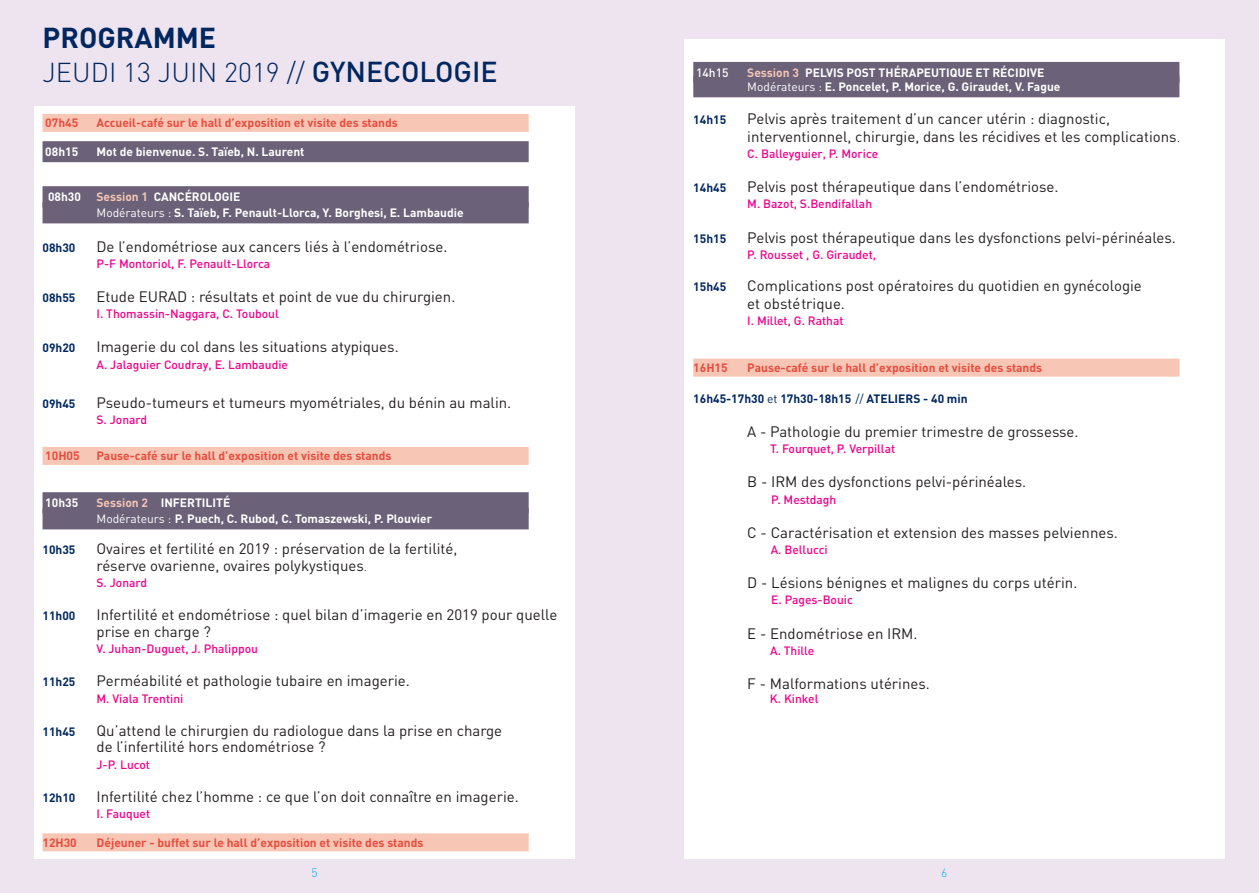
<style>
.page{position:relative;width:1259px;height:893px;background:#eee4f0}
.page>*{position:absolute;margin:0;border:0;box-sizing:border-box;transform-origin:0 0}
.t1{font:700 28.5px "DIN";color:#00275f}
.t2{font:300 27px "DIN";color:#00275f}
.Style_de_paragraphe{font:15px/16.5px "DIN";color:#231f20}
.t3{font:500 12px "DIN";color:#ed028c}
.Style_de_paragraphe-2{font:700 12px "DIN";color:#fff}
.Style_de_paragraphe-3{font:700 12px "DIN";color:#e54d3f}
.Style_de_paragraphe-4{font:700 12px "DIN";color:#00275f}
.Style_de_paragraphe-5{font:500 12px "DIN";color:#fff}
.t4{font:300 12px "DIN";color:#00aeef}
.s1{font-weight:500;font-size:28.5px}
.s2{color:#f7c6b5}
.s3{font-weight:400}
.s4{font-weight:300;font-size:13.5px}
</style>
<div class="page">
<div style="left:34px;top:106px;width:540px;height:753px;background:#fff"></div>
<div style="left:685px;top:39px;width:540px;height:820px;background:#fff"></div>
<div style="left:43px;top:114px;width:486px;height:18px;background:#f7c6b5"></div>
<div style="left:43px;top:141px;width:486px;height:21px;background:#6b6178"></div>
<div style="left:43px;top:186px;width:486px;height:21px;background:#6b6178"></div>
<div style="left:43px;top:202px;width:486px;height:21px;background:#6b6178"></div>
<div style="left:43px;top:447px;width:486px;height:18px;background:#f7c6b5"></div>
<div style="left:43px;top:492px;width:486px;height:21px;background:#6b6178"></div>
<div style="left:43px;top:508px;width:486px;height:21px;background:#6b6178"></div>
<div style="left:43px;top:833px;width:486px;height:18px;background:#f7c6b5"></div>
<div style="left:693px;top:62px;width:486px;height:21px;background:#6b6178"></div>
<div style="left:693px;top:76px;width:486px;height:21px;background:#6b6178"></div>
<div style="left:693px;top:359px;width:486px;height:18px;background:#f7c6b5"></div>
<p class="t1" style="left:43px;top:19px;width:175px">PROGRAMME</p>
<p class="t2" style="left:43px;top:56px;width:456px">JEUDI 13 JUIN 2019 // <span class="s1">GYNECOLOGIE</span></p>
<p class="Style_de_paragraphe-3" style="left:45px;top:115px;width:34px">07h45</p>
<p class="Style_de_paragraphe-3" style="left:97px;top:115px;width:303px">Accueil-café sur le hall d’exposition et visite des stands</p>
<p class="Style_de_paragraphe-2" style="left:45px;top:144px;width:34px">08h15</p>
<p class="Style_de_paragraphe-2" style="left:97px;top:144px;width:209px">Mot de bienvenue. S. Taïeb, N. Laurent</p>
<p class="Style_de_paragraphe-2" style="left:48px;top:189px;width:34px">08h30</p>
<p class="Style_de_paragraphe-2" style="left:97px;top:189px;width:145px"><span class="s2">Session 1</span> CANCÉROLOGIE</p>
<p class="Style_de_paragraphe-2" style="left:97px;top:205px;width:368px"><span class="s3">Modérateurs :</span> S. Taïeb, F. Penault-Llorca, Y. Borghesi, E. Lambaudie</p>
<p class="Style_de_paragraphe-4" style="left:43px;top:239px;width:34px">08h30</p>
<p class="Style_de_paragraphe" style="left:97px;top:238px;width:352px">De l’endométriose aux cancers liés à l’endométriose.</p>
<p class="t3" style="left:97px;top:256px;width:175px">P-F Montoriol, F. Penault-Llorca</p>
<p class="Style_de_paragraphe-4" style="left:43px;top:290px;width:34px">08h55</p>
<p class="Style_de_paragraphe" style="left:97px;top:288px;width:360px">Etude EURAD : résultats et point de vue du chirurgien.</p>
<p class="t3" style="left:97px;top:306px;width:184px">I. Thomassin-Naggara, C. Touboul</p>
<p class="Style_de_paragraphe-4" style="left:43px;top:340px;width:34px">09h20</p>
<p class="Style_de_paragraphe" style="left:97px;top:338px;width:304px">Imagerie du col dans les situations atypiques.</p>
<p class="t3" style="left:97px;top:357px;width:193px">A. Jalaguier Coudray, E. Lambaudie</p>
<p class="Style_de_paragraphe-4" style="left:43px;top:396px;width:34px">09h45</p>
<p class="Style_de_paragraphe" style="left:97px;top:394px;width:416px">Pseudo-tumeurs et tumeurs myométriales, du bénin au malin.</p>
<p class="t3" style="left:97px;top:412px;width:52px">S. Jonard</p>
<p class="Style_de_paragraphe-3" style="left:45px;top:448px;width:36px">10H05</p>
<p class="Style_de_paragraphe-3" style="left:97px;top:448px;width:296px">Pause-café sur le hall d’exposition et visite des stands</p>
<p class="Style_de_paragraphe-2" style="left:45px;top:495px;width:34px">10h35</p>
<p class="Style_de_paragraphe-2" style="left:97px;top:495px;width:135px"><span class="s2">Session 2</span> INFERTILITÉ</p>
<p class="Style_de_paragraphe-2" style="left:97px;top:511px;width:337px"><span class="s3">Modérateurs :</span> P. Puech, C. Rubod, C. Tomaszewski, P. Plouvier</p>
<p class="Style_de_paragraphe-4" style="left:43px;top:542px;width:34px">10h35</p>
<p class="Style_de_paragraphe" style="left:97px;top:540px;width:362px">Ovaires et fertilité en 2019 : préservation de la fertilité, réserve ovarienne, ovaires polykystiques<span class="s4">.</span></p>
<p class="t3" style="left:97px;top:575px;width:52px">S. Jonard</p>
<p class="Style_de_paragraphe-4" style="left:43px;top:608px;width:34px">11h00</p>
<p class="Style_de_paragraphe" style="left:97px;top:606px;width:462px">Infertilité et endométriose : quel bilan d’imagerie en 2019 pour quelle prise en charge ?</p>
<p class="t3" style="left:97px;top:641px;width:163px">V. Juhan-Duguet, J. Phalippou</p>
<p class="Style_de_paragraphe-4" style="left:43px;top:674px;width:34px">11h25</p>
<p class="Style_de_paragraphe" style="left:97px;top:672px;width:315px">Perméabilité et pathologie tubaire en imagerie.</p>
<p class="t3" style="left:97px;top:691px;width:88px">M. Viala Trentini</p>
<p class="Style_de_paragraphe-4" style="left:43px;top:724px;width:34px">11h45</p>
<p class="Style_de_paragraphe" style="left:97px;top:722px;width:407px">Qu’attend le chirurgien du radiologue dans la prise en charge de l’infertilité hors endométriose ?</p>
<p class="t3" style="left:97px;top:757px;width:55px">J-P. Lucot</p>
<p class="Style_de_paragraphe-4" style="left:43px;top:790px;width:34px">12h10</p>
<p class="Style_de_paragraphe" style="left:97px;top:788px;width:424px">Infertilité chez l’homme : ce que l’on doit connaître en imagerie.</p>
<p class="t3" style="left:97px;top:806px;width:55px">I. Fauquet</p>
<p class="Style_de_paragraphe-3" style="left:43px;top:835px;width:36px">12H30</p>
<p class="Style_de_paragraphe-3" style="left:97px;top:835px;width:328px">Déjeuner - buffet sur le hall d’exposition et visite des stands</p>
<p class="Style_de_paragraphe-5" style="left:696px;top:65px;width:34px">14h15</p>
<p class="Style_de_paragraphe-2" style="left:747px;top:65px;width:299px"><span class="s2">Session 3</span> PELVIS POST THÉRAPEUTIQUE ET RÉCIDIVE</p>
<p class="Style_de_paragraphe-2" style="left:747px;top:79px;width:315px"><span class="s3">Modérateurs :</span> E. Poncelet, P. Morice, G. Giraudet, V. Fague</p>
<p class="Style_de_paragraphe-4" style="left:693px;top:112px;width:34px">14h15</p>
<p class="Style_de_paragraphe" style="left:747px;top:109px;width:434px;line-height:18px">Pelvis après traitement d’un cancer utérin : diagnostic, interventionnel, chirurgie, dans les récidives et les complications<span class="s4">.</span></p>
<p class="t3" style="left:747px;top:146px;width:132px">C. Balleyguier, P. Morice</p>
<p class="Style_de_paragraphe-4" style="left:693px;top:180px;width:34px">14h45</p>
<p class="Style_de_paragraphe" style="left:747px;top:178px;width:313px">Pelvis post thérapeutique dans l’endométriose.</p>
<p class="t3" style="left:747px;top:196px;width:126px">M. Bazot, S.Bendifallah</p>
<p class="Style_de_paragraphe-4" style="left:693px;top:230px;width:34px">15h15</p>
<p class="Style_de_paragraphe" style="left:747px;top:229px;width:430px">Pelvis post thérapeutique dans les dysfonctions pelvi-périnéales.</p>
<p class="t3" style="left:747px;top:247px;width:130px">P. Rousset , G. Giraudet,</p>
<p class="Style_de_paragraphe-4" style="left:693px;top:279px;width:34px">15h45</p>
<p class="Style_de_paragraphe" style="left:747px;top:276px;width:396px;line-height:18px">Complications post opératoires du quotidien en gynécologie et obstétrique.</p>
<p class="t3" style="left:747px;top:313px;width:98px">I. Millet, G. Rathat</p>
<p class="Style_de_paragraphe-3" style="left:693px;top:360px;width:36px">16H15</p>
<p class="Style_de_paragraphe-3" style="left:747px;top:360px;width:296px">Pause-café sur le hall d’exposition et visite des stands</p>
<p class="Style_de_paragraphe-4" style="left:693px;top:391px;width:276px">16h45-17h30 <span class="s3">et</span> 17h30-18h15 <span class="s3">//</span> ATELIERS - 40 min</p>
<p class="Style_de_paragraphe" style="left:747px;top:423px;width:333px">A - Pathologie du premier trimestre de grossesse.</p>
<p class="t3" style="left:770px;top:441px;width:127px">T. Fourquet, P. Verpillat</p>
<p class="Style_de_paragraphe" style="left:747px;top:473px;width:280px">B - IRM des dysfonctions pelvi-périnéales.</p>
<p class="t3" style="left:771px;top:492px;width:67px">P. Mestdagh</p>
<p class="Style_de_paragraphe" style="left:747px;top:524px;width:372px">C - Caractérisation et extension des masses pelviennes.</p>
<p class="t3" style="left:770px;top:542px;width:59px">A. Bellucci</p>
<p class="Style_de_paragraphe" style="left:747px;top:574px;width:332px">D - Lésions bénignes et malignes du corps utérin.</p>
<p class="t3" style="left:771px;top:592px;width:83px">E. Pages-Bouic</p>
<p class="Style_de_paragraphe" style="left:747px;top:625px;width:172px">E - Endométriose en IRM.</p>
<p class="t3" style="left:770px;top:643px;width:46px">A. Thille</p>
<p class="Style_de_paragraphe" style="left:747px;top:675px;width:184px">F - Malformations utérines.</p>
<p class="t3" style="left:770px;top:691px;width:50px">K. Kinkel</p>
<p class="t4" style="left:312px;top:865px;width:8px">5</p>
<p class="t4" style="left:941px;top:865px;width:8px">6</p>
</div>
